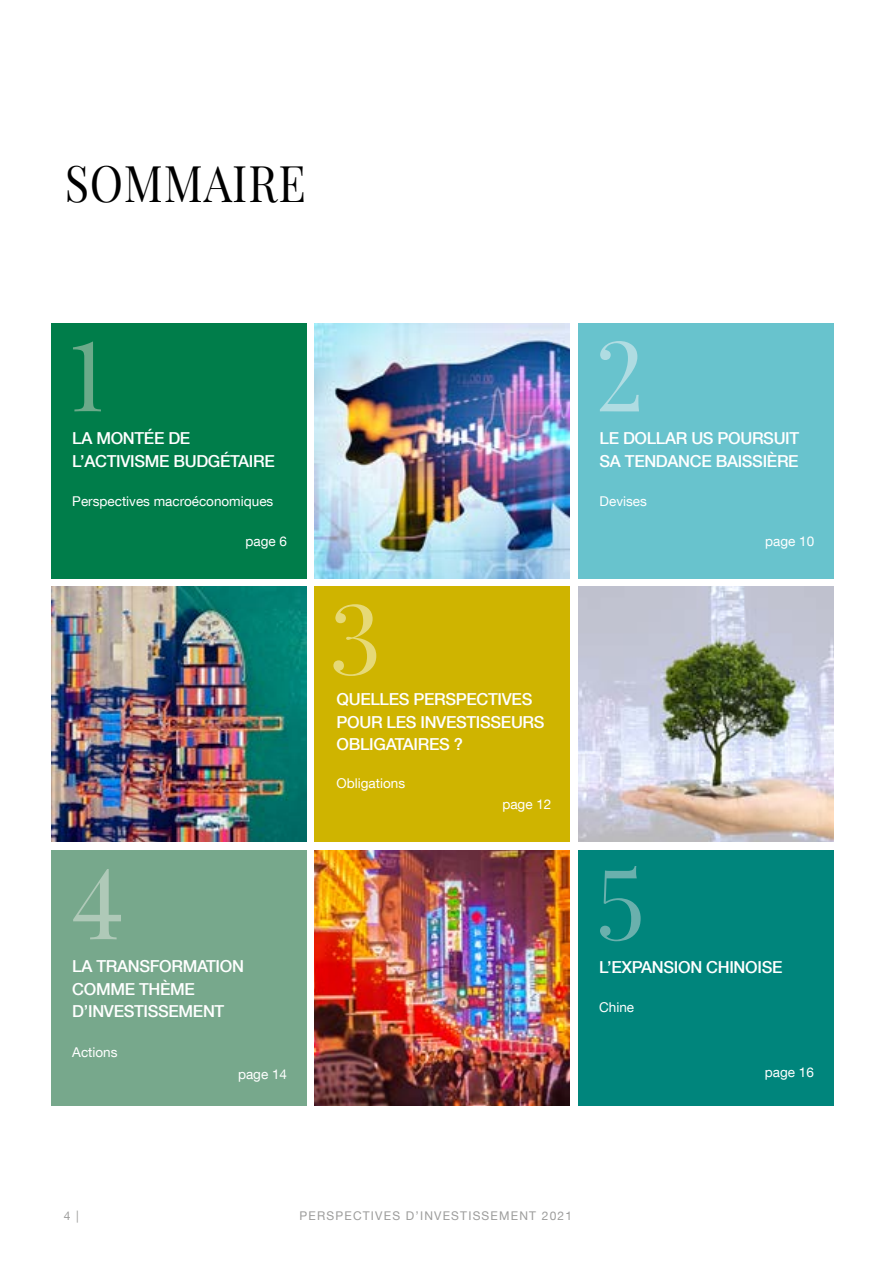
<style>
.page{position:relative;width:893px;height:1263px;background:#fff}
.page>*{position:absolute;margin:0;border:0;box-sizing:border-box;transform-origin:0 0}
.t1{font:97.5px "Playfair Display";color:#6caa8a}
.t2{font:97.5px "Playfair Display";color:#b0dce2}
.t3{font:97.5px "Playfair Display";color:#afc9b8}
.t4{font:97.5px "Playfair Display";color:#6ab0ad}
.t5{font:97.5px "Playfair Display";color:#e6d977}
.t6{font:49.5px "Playfair Display";letter-spacing:.02em;color:#000;scale:.91 1}
.t7{font:500 16.5px/22.5px "Helvetica Neue LT Com";letter-spacing:-.02em;color:#fff}
.t8{font:13.5px "Helvetica Neue LT Com";color:#fff}
.t9{font:12px "Helvetica Neue LT Com";letter-spacing:.1em;color:#9d9d9c}
</style>
<div class="page">
<img style="left:51px;top:587px;width:255px;height:255px">
<div style="left:51px;top:850px;width:255px;height:256px;background:#77a88c"></div>
<div style="left:51px;top:323px;width:255px;height:255px;background:#007d4a"></div>
<img style="left:315px;top:850px;width:255px;height:256px">
<div style="left:578px;top:850px;width:255px;height:256px;background:#00857c"></div>
<img style="left:578px;top:587px;width:255px;height:255px">
<div style="left:578px;top:323px;width:255px;height:255px;background:#68c3cd"></div>
<img style="left:315px;top:323px;width:255px;height:255px">
<div style="left:315px;top:587px;width:255px;height:255px;background:#cfb400"></div>
<h2 class="t6" style="left:65px;top:145px;width:267px">SOMMAIRE</h2>
<h1 class="t1" style="left:70px;top:299px;width:36px">1</h1>
<p class="t7" style="left:72px;top:427px;width:204px">LA MONTÉE DE<br>L’ACTIVISME BUDGÉTAIRE</p>
<p class="t8" style="left:72px;top:493px;width:203px">Perspectives macroéconomiques</p>
<p class="t8" style="left:246px;top:532px;width:43px">page 6</p>
<h1 class="t3" style="left:71px;top:827px;width:54px">4</h1>
<p class="t7" style="left:72px;top:955px;width:173px">LA TRANSFORMATION<br>COMME THÈME<br>D’INVESTISSEMENT</p>
<p class="t8" style="left:72px;top:1043px;width:47px">Actions</p>
<p class="t8" style="left:238px;top:1066px;width:51px">page 14</p>
<h1 class="t5" style="left:329px;top:562px;width:54px">3</h1>
<p class="t7" style="left:337px;top:688px;width:209px">QUELLES PERSPECTIVES<br>POUR LES INVESTISSEURS<br>OBLIGATAIRES ?</p>
<p class="t8" style="left:337px;top:775px;width:70px">Obligations</p>
<p class="t8" style="left:502px;top:796px;width:51px">page 12</p>
<h1 class="t2" style="left:596px;top:299px;width:50px">2</h1>
<p class="t7" style="left:600px;top:427px;width:201px">LE DOLLAR US POURSUIT<br>SA TENDANCE BAISSIÈRE</p>
<p class="t8" style="left:600px;top:493px;width:49px">Devises</p>
<p class="t8" style="left:765px;top:532px;width:51px">page 10</p>
<h1 class="t4" style="left:596px;top:827px;width:51px">5</h1>
<p class="t7" style="left:599px;top:955px;width:185px">L’EXPANSION CHINOISE</p>
<p class="t8" style="left:599px;top:999px;width:37px">Chine</p>
<p class="t8" style="left:765px;top:1064px;width:51px">page 16</p>
<p class="t9" style="left:64px;top:1209px;width:17px">4 |</p>
<p class="t9" style="left:300px;top:1209px;width:274px">PERSPECTIVES D’INVESTISSEMENT 2021</p>
</div>
